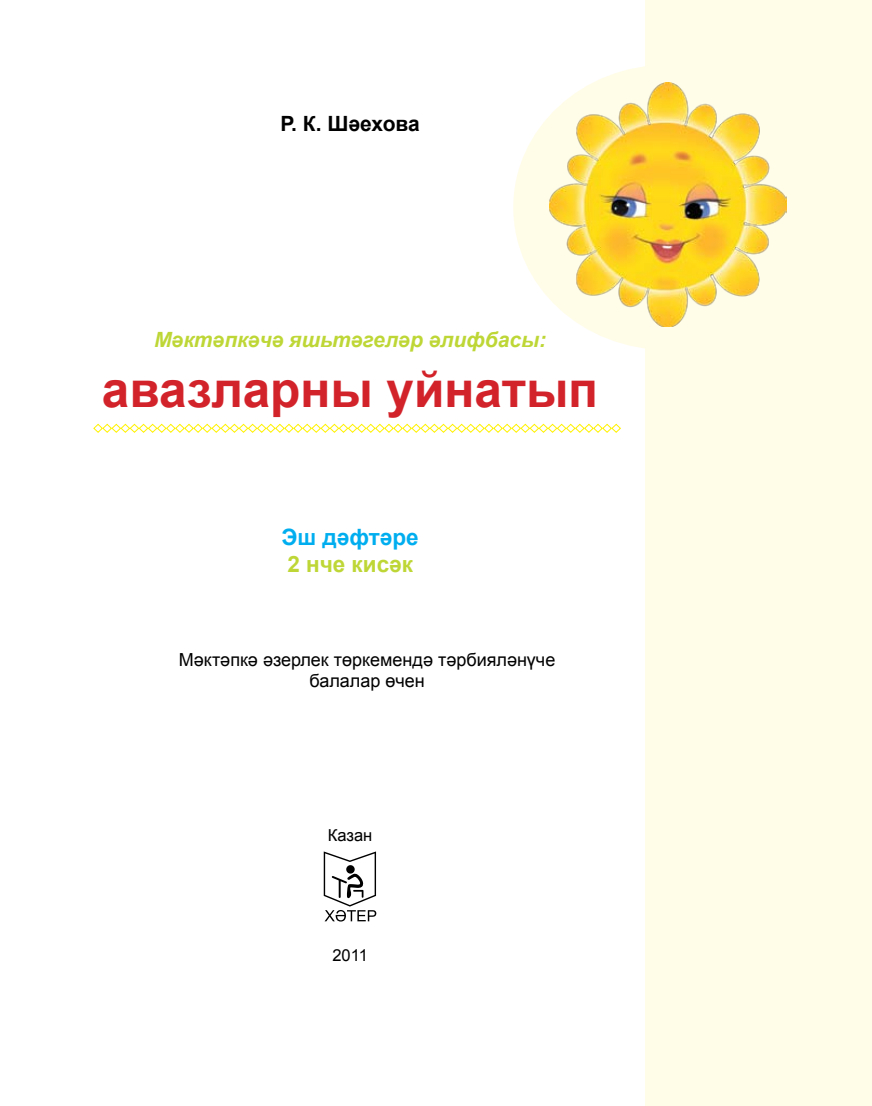
<style>
.page{position:relative;width:872px;height:1106px;background:#fff}
.page>*{position:absolute;margin:0;border:0;box-sizing:border-box;transform-origin:0 0}
.t1{font:700 49.5px "Arial";color:#d2232a}
.t2{font:700 22.5px "Arial";color:#00aeef}
.t3{font:700 22.5px "Arial";color:#bed736}
.t4{font:italic 700 21px "Arial";color:#bed736}
.t5{font:700 21px "Arial";letter-spacing:-.005em;color:#000}
.t6{font:18px/21.6px "Arial";color:#000;text-align:center}
.t7{font:16.5px "Arial";color:#000}
</style>
<div class="page">
<div style="left:513px;top:65px;width:308px;height:285px;background:#fffde8;border-radius:50%"></div>
<div style="left:645px;top:0;width:227px;height:1106px;background:#fffde8"></div>
<svg style="left:324px;top:851px;width:52px;height:70px"></svg>
<img style="left:549px;top:82px;width:238px;height:245px">
<svg style="left:93px;top:423px;width:528px;height:10px"></svg>
<p class="t5" style="left:280px;top:110px;width:141px">Р. К. Шәехова</p>
<p class="t4" style="left:154px;top:326px;width:393px">Мәктәпкәчә яшьтәгеләр әлифбасы:</p>
<h1 class="t1" style="left:102px;top:356px;width:498px">авазларны уйнатып</h1>
<p class="t2" style="left:282px;top:522px;width:138px">Эш дәфтәре</p>
<p class="t3" style="left:287px;top:549px;width:127px">2 нче кисәк</p>
<p class="t6" style="left:179px;top:649px;width:378px">Мәктәпкә әзерлек төркемендә тәрбияләнүче балалар өчен</p>
<p class="t7" style="left:328px;top:824px;width:46px">Казан</p>
<p class="t7" style="left:332px;top:944px;width:37px">2011</p>
</div>
